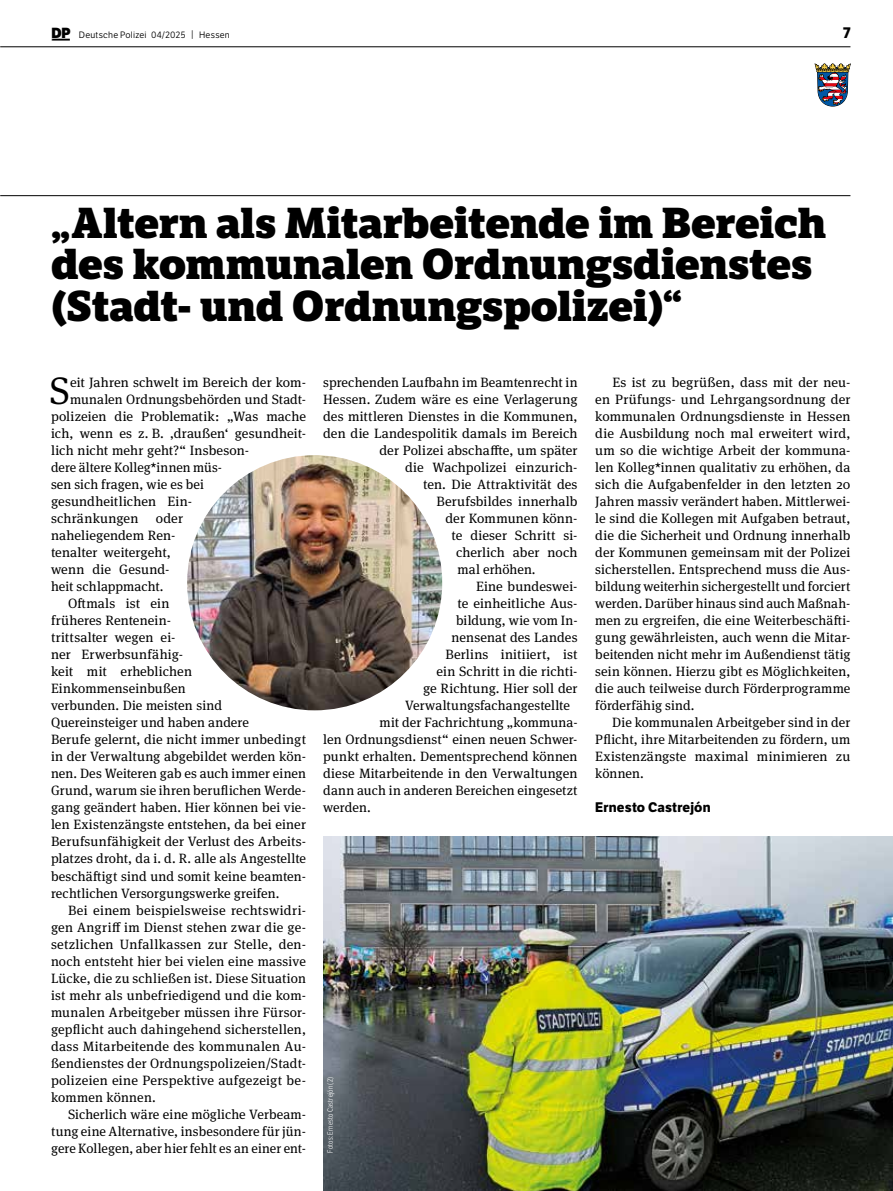
<style>
.page{position:relative;width:893px;height:1191px;background:#fff}
.page>*{position:absolute;margin:0;border:0;box-sizing:border-box;transform-origin:0 0}
.t1{font:800 42px/41.1px "LFT Etica Sheriff";letter-spacing:-.01em;color:#000}
.t2{font:38.25px "Meta Serif Pro";color:#000}
.t3{font:700 15px "LFT Etica";color:#000}
.t4{font:13.5px/17px "Meta Serif Pro";letter-spacing:.01em;color:#000;text-align:justify}
.t5{font:700 13.5px "LFT Etica";letter-spacing:.015em;color:#000}
.t6{font:9px "LFT Etica Bk";letter-spacing:.025em;color:#000}
.t7{font:300 7.5px "LFT Etica Condensed";letter-spacing:.025em;color:#fff}
.s1{font-family:"LFT Etica XB";font-size:14.25px}
.s2{font-size:9.3px}
</style>
<div class="page">
<hr style="left:0;top:195px;width:850px;height:1px;background:#000">
<hr style="left:0;top:47px;width:850px;height:1px;background:#000">
<svg style="left:52px;top:39px;width:18px;height:2px"></svg>
<svg style="left:815px;top:64px;width:35px;height:42px"></svg>
<img style="left:187px;top:455px;width:255px;height:255px;border-radius:128px">
<img style="left:323px;top:836px;width:570px;height:355px">
<p class="t6" style="left:52px;top:29px;width:180px"><span class="s1">DP</span> Deutsche Polizei 04/2025 <span class="s2">|</span> Hessen</p>
<p class="t3" style="left:843px;top:23px;width:9px">7</p>
<h1 class="t1" style="left:51px;top:203px;width:777px">„Altern als Mitarbeitende im Bereich des kommunalen Ordnungsdienstes (Stadt- und Ordnungspolizei)“</h1>
<h2 class="t2" style="left:49px;top:363px;width:22px">S</h2>
<p class="t4" style="left:70px;top:373px;width:237px">eit Jahren schwelt im Bereich der kom-</p>
<p class="t4" style="left:70px;top:390px;width:237px">munalen Ordnungsbehörden und Stadt-</p>
<p class="t4" style="left:51px;top:407px;width:257px">polizeien die Problematik: „Was mache</p>
<p class="t4" style="left:51px;top:424px;width:257px">ich, wenn es z. B. ‚draußen‘ gesundheit-</p>
<p class="t4" style="left:51px;top:441px;width:200px">lich nicht mehr geht?“ Insbeson-</p>
<p class="t4" style="left:51px;top:458px;width:173px">dere ältere Kolleg*innen müs-</p>
<p class="t4" style="left:51px;top:475px;width:155px">sen sich fragen, wie es bei</p>
<p class="t4" style="left:51px;top:492px;width:143px">gesundheitlichen Ein-</p>
<p class="t4" style="left:51px;top:509px;width:89px">schränkungen</p>
<p class="t4" style="left:51px;top:509px;width:133px;text-align:left;text-indent:105px">oder naheliegendem Ren&shy;tenalter weitergeht, wenn die Gesund&shy;heit schlappmacht.</p>
<p class="t4" style="left:51px;top:594px;width:257px;text-align:left;text-indent:17px">Oftmals ist ein<br>früheres Rentenein-<br>trittsalter wegen ei-<br>ner Erwerbsunfähig-<br>keit mit erheblichen Einkommenseinbußen<br>verbunden. Die meisten sind Quereinsteiger und haben andere<br>Berufe gelernt, die nicht immer unbedingt in der Verwaltung abgebildet werden kön&shy;nen. Des Weiteren gab es auch immer einen Grund, warum sie ihren beruflichen Werde&shy;gang geändert haben. Hier können bei vie&shy;len Existenzängste entstehen, da bei einer Berufsunfähigkeit der Verlust des Arbeits&shy;platzes droht, da i. d. R. alle als Angestellte beschäftigt sind und somit keine beamten&shy;rechtlichen Versorgungswerke greifen.</p>
<p class="t4" style="left:51px;top:900px;width:257px;text-indent:17px">Bei einem beispielsweise rechtswidri&shy;gen Angriff im Dienst stehen zwar die ge&shy;setzlichen Unfallkassen zur Stelle, den&shy;noch entsteht hier bei vielen eine massive Lücke, die zu schließen ist. Diese Situation ist mehr als unbefriedigend und die kom&shy;munalen Arbeitgeber müssen ihre Fürsor&shy;gepflicht auch dahingehend sicherstellen, dass Mitarbeitende des kommunalen Au&shy;ßendienstes der Ordnungspolizeien/Stadt&shy;polizeien eine Perspektive aufgezeigt be&shy;kommen können.</p>
<p class="t4" style="left:51px;top:1104px;width:257px;text-indent:17px">Sicherlich wäre eine mögliche Verbeam&shy;tung eine Alternative, insbesondere für jün&shy;gere Kollegen, aber hier fehlt es an einer ent-</p>
<p class="t4" style="left:323px;top:373px;width:256px">sprechenden Laufbahn im Beamtenrecht in</p>
<p class="t4" style="left:323px;top:390px;width:256px">Hessen. Zudem wäre es eine Verlagerung</p>
<p class="t4" style="left:323px;top:407px;width:256px">des mittleren Dienstes in die Kommunen,</p>
<p class="t4" style="left:323px;top:424px;width:256px">den die Landespolitik damals im Bereich</p>
<p class="t4" style="left:380px;top:441px;width:199px">der Polizei abschaffte, um später</p>
<p class="t4" style="left:405px;top:458px;width:174px">die Wachpolizei einzurich-</p>
<p class="t4" style="left:423px;top:475px;width:156px">ten. Die Attraktivität des</p>
<p class="t4" style="left:437px;top:492px;width:143px">Berufsbildes innerhalb</p>
<p class="t4" style="left:446px;top:509px;width:134px">der Kommunen könn-</p>
<p class="t4" style="left:452px;top:526px;width:128px">te dieser Schritt si-</p>
<p class="t4" style="left:456px;top:543px;width:123px">cherlich aber noch</p>
<p class="t4" style="left:458px;top:560px;width:80px">mal erhöhen.</p>
<p class="t4" style="left:476px;top:577px;width:103px">Eine bundeswei-</p>
<p class="t4" style="left:458px;top:594px;width:122px">te einheitliche Aus-</p>
<p class="t4" style="left:456px;top:611px;width:123px">bildung, wie vom In-</p>
<p class="t4" style="left:452px;top:628px;width:127px">nensenat des Landes</p>
<p class="t4" style="left:446px;top:645px;width:133px">Berlins initiiert, ist</p>
<p class="t4" style="left:437px;top:662px;width:143px">ein Schritt in die richti-</p>
<p class="t4" style="left:423px;top:679px;width:156px">ge Richtung. Hier soll der</p>
<p class="t4" style="left:405px;top:696px;width:166px">Verwaltungsfachangestellte</p>
<p class="t4" style="left:380px;top:713px;width:200px">mit der Fachrichtung „kommuna-</p>
<p class="t4" style="left:323px;top:730px;width:256px">len Ordnungsdienst“ einen neuen Schwer-</p>
<p class="t4" style="left:323px;top:747px;width:256px">punkt erhalten. Dementsprechend können</p>
<p class="t4" style="left:323px;top:764px;width:256px">diese Mitarbeitende in den Verwaltungen</p>
<p class="t4" style="left:323px;top:781px;width:256px">dann auch in anderen Bereichen eingesetzt</p>
<p class="t4" style="left:323px;top:798px;width:49px">werden.</p>
<p class="t7" style="left:326px;top:1152px;width:77px;rotate:-90deg">Fotos: Ernesto Castrejón (2)</p>
<p class="t4" style="left:595px;top:373px;width:257px;text-indent:17px">Es ist zu begrüßen, dass mit der neu&shy;en Prüfungs- und Lehrgangsordnung der kommunalen Ordnungsdienste in Hessen die Ausbildung noch mal erweitert wird, um so die wichtige Arbeit der kommuna&shy;len Kolleg*innen qualitativ zu erhöhen, da sich die Aufgabenfelder in den letzten 20<br>Jahren massiv verändert haben. Mittlerwei&shy;le sind die Kollegen mit Aufgaben betraut, die die Sicherheit und Ordnung innerhalb der Kommunen gemeinsam mit der Polizei sicherstellen. Entsprechend muss die Aus&shy;bildung weiterhin sichergestellt und forciert werden. Darüber hinaus sind auch Maßnah&shy;men zu ergreifen, die eine Weiterbeschäfti&shy;gung gewährleisten, auch wenn die Mitar&shy;beitenden nicht mehr im Außendienst tätig sein können. Hierzu gibt es Möglichkeiten, die auch teilweise durch Förderprogramme förderfähig sind.</p>
<p class="t4" style="left:595px;top:713px;width:257px;text-indent:17px">Die kommunalen Arbeitgeber sind in der Pflicht, ihre Mitarbeitenden zu fördern, um Existenzängste maximal minimieren zu können.</p>
<p class="t5" style="left:595px;top:799px;width:117px">Ernesto Castrejón</p>
</div>
